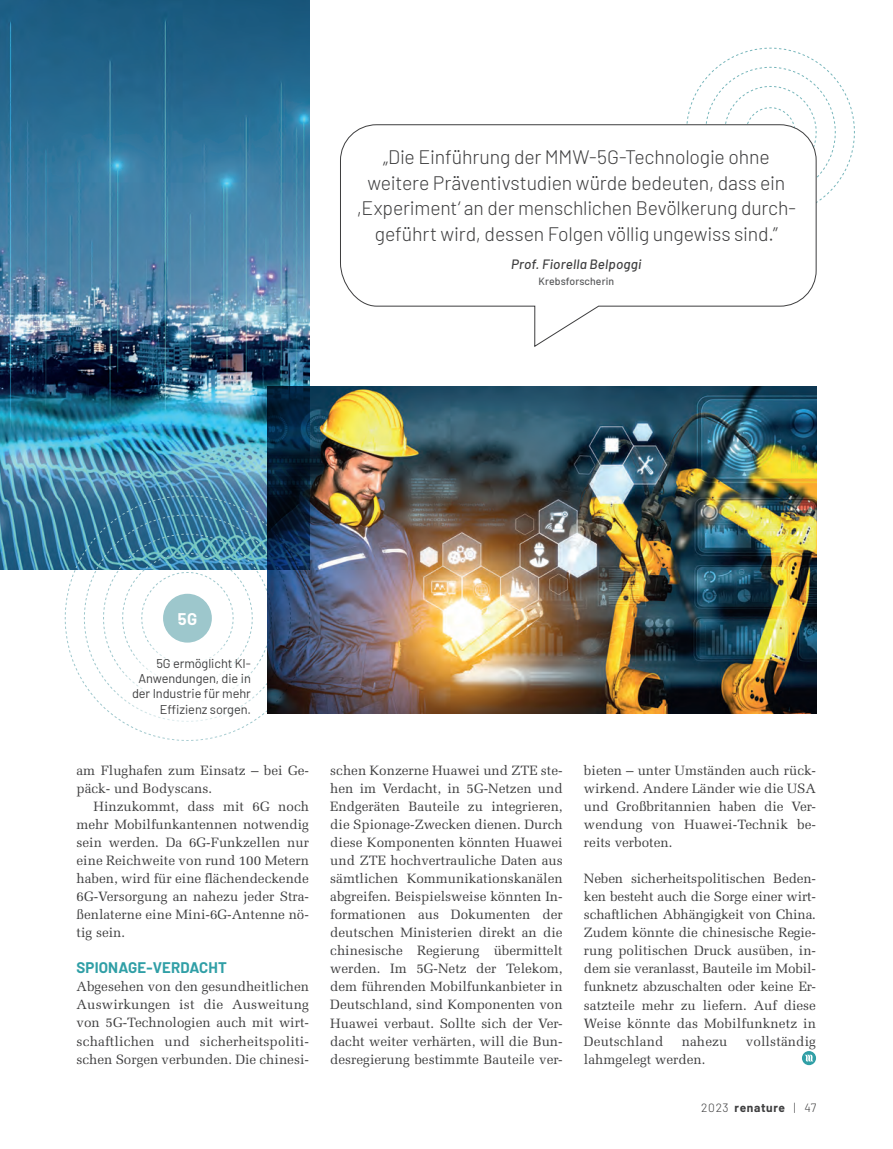
<style>
.page{position:relative;width:893px;height:1149px;background:#fff}
.page>*{position:absolute;margin:0;border:0;box-sizing:border-box;transform-origin:0 0}
.t1{font:300 19.5px/25.5px "Barlow";letter-spacing:-.01em;color:#3e3e3f;text-align:center}
.t2{font:700 16.5px "Barlow";color:#fff}
.t3{font:700 15px "Barlow";letter-spacing:.01em;color:#309fa6}
.t4{font:13.5px/18px "Melior LT";color:#3e3e3f;text-align:justify}
.t5{font:italic 500 13.5px "Barlow";letter-spacing:.015em;color:#3e3e3f}
.t6{font:12.75px/15px "Barlow";letter-spacing:-.005em;color:#3e3e3f;text-align:right}
.t7{font:700 12px "Barlow";letter-spacing:.05em;color:#3e3e3f}
.t8{font:500 10.5px "Barlow";letter-spacing:.01em;color:#57585a}
.s1{font-weight:300}
</style>
<div class="page">
<svg style="left:686px;top:48px;width:169px;height:155px"></svg>
<img style="left:0;top:0;width:309px;height:569px">
<svg style="left:65px;top:495px;width:245px;height:243px"></svg>
<img style="left:268px;top:387px;width:548px;height:326px">
<svg style="left:802px;top:1051px;width:14px;height:13px"></svg>
<svg style="left:340px;top:124px;width:477px;height:223px"></svg>
<div style="left:111px;top:631px;width:157px;height:111px;background:#fff;border-radius:50%"></div>
<div style="left:163px;top:593px;width:49px;height:49px;background:#9dc7cc;border-radius:50%"></div>
<h1 class="t1" style="left:357px;top:143px;width:441px">„Die Einführung der MMW-5G-Technologie ohne weitere Präventivstudien würde bedeuten, dass ein ‚Experiment‘ an der menschlichen Bevölkerung durch&shy;geführt wird, dessen Folgen völlig ungewiss sind.”</h1>
<p class="t5" style="left:511px;top:254px;width:132px">Prof. Fiorella Belpoggi</p>
<p class="t8" style="left:539px;top:273px;width:77px">Krebsforscherin</p>
<p class="t2" style="left:178px;top:607px;width:21px">5G</p>
<p class="t6" style="left:132px;top:655px;width:120px">5G ermöglicht KI-<br>Anwendungen, die in der Industrie für mehr<br>Effizienz sorgen.</p>
<p class="t4" style="left:77px;top:760px;width:234px">am Flughafen zum Einsatz – bei Ge&shy;päck- und Bodyscans.</p>
<p class="t4" style="left:77px;top:796px;width:234px;text-indent:17px">Hinzukommt, dass mit 6G noch mehr Mobilfunkantennen notwendig sein werden. Da 6G-Funkzellen nur eine Reichweite von rund 100 Metern haben, wird für eine flächendeckende 6G-Versorgung an nahezu jeder Stra&shy;ßenlaterne eine Mini-6G-Antenne nö&shy;tig sein.</p>
<p class="t3" style="left:77px;top:956px;width:152px">SPIONAGE-VERDACHT</p>
<p class="t4" style="left:77px;top:977px;width:234px">Abgesehen von den gesundheitlichen Auswirkungen ist die Ausweitung von 5G-Technologien auch mit wirt&shy;schaftlichen und sicherheitspoliti&shy;schen Sorgen verbunden. Die chinesi-</p>
<p class="t4" style="left:330px;top:760px;width:234px">schen Konzerne Huawei und ZTE ste&shy;hen im Verdacht, in 5G-Netzen und Endgeräten Bauteile zu integrieren, die Spionage-Zwecken dienen. Durch diese Komponenten könnten Huawei und ZTE hochvertrauliche Daten aus sämtlichen Kommunikationskanälen abgreifen. Beispielsweise könnten In&shy;formationen aus Dokumenten der deutschen Ministerien direkt an die chinesische Regierung übermittelt werden. Im 5G-Netz der Telekom, dem führenden Mobilfunkanbieter in Deutschland, sind Komponenten von Huawei verbaut. Sollte sich der Ver&shy;dacht weiter verhärten, will die Bun&shy;desregierung bestimmte Bauteile ver-</p>
<p class="t4" style="left:584px;top:760px;width:234px">bieten – unter Umständen auch rück&shy;wirkend. Andere Länder wie die USA und Großbritannien haben die Ver&shy;wendung von Huawei-Technik be&shy;reits verboten.</p>
<p class="t4" style="left:584px;top:869px;width:234px">Neben sicherheitspolitischen Beden&shy;ken besteht auch die Sorge einer wirt&shy;schaftlichen Abhängigkeit von China.<br>Zudem könnte die chinesische Regie&shy;rung politischen Druck ausüben, in&shy;dem sie veranlasst, Bauteile im Mobil&shy;funknetz abzuschalten oder keine Er&shy;satzteile mehr zu liefern. Auf diese Weise könnte das Mobilfunknetz in Deutschland</p>
<p class="t4" style="left:682px;top:1031px;width:47px">nahezu</p>
<p class="t4" style="left:746px;top:1031px;width:72px">vollständig</p>
<p class="t4" style="left:584px;top:1049px;width:123px">lahmgelegt werden.</p>
<p class="t7" style="left:701px;top:1098px;width:117px"><span class="s1">2023</span> renature <span class="s1">| 47</span></p>
</div>
